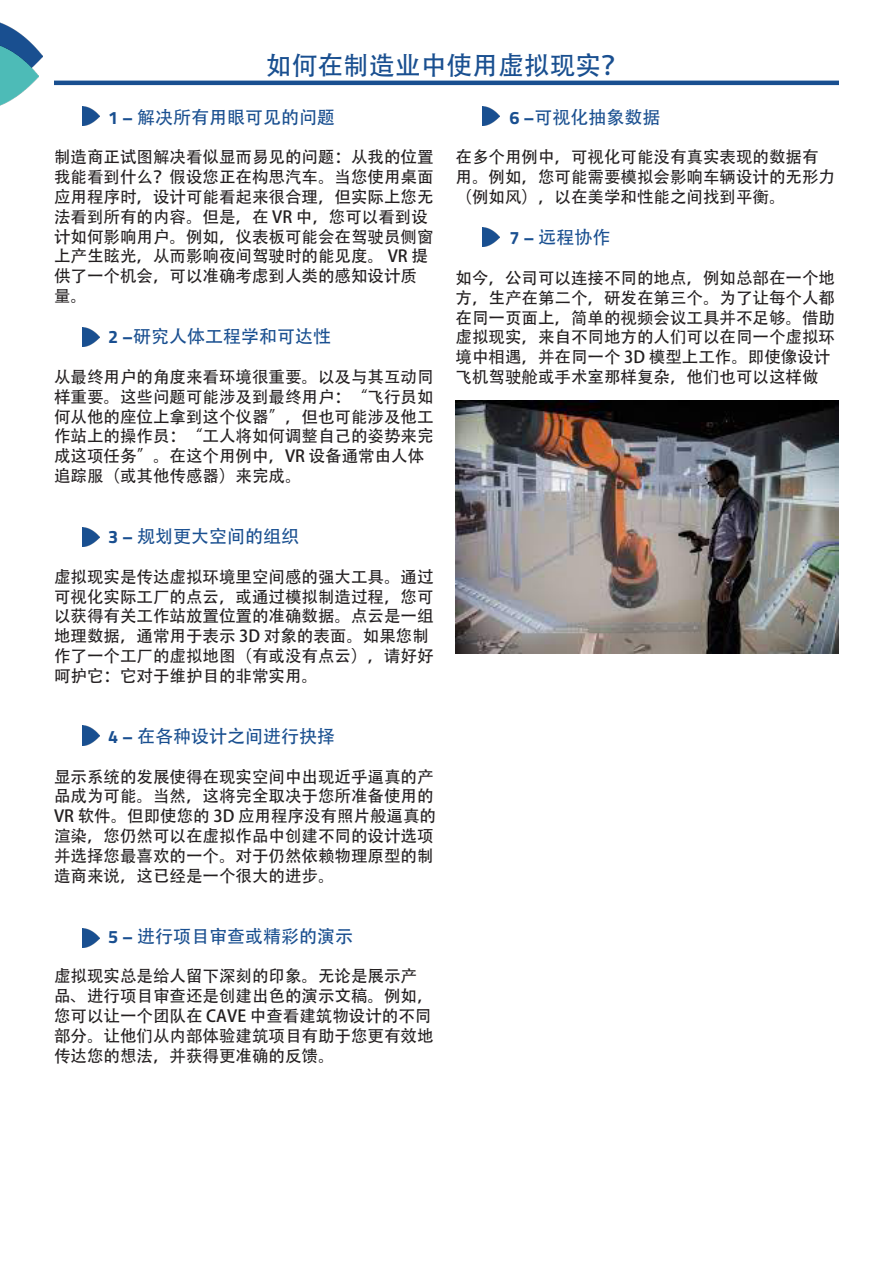
<style>
.page{position:relative;width:893px;height:1263px;background:#fff}
.page>*{position:absolute;margin:0;border:0;box-sizing:border-box;transform-origin:0 0}
.t1{font:25.8px "Adobe Heiti Std";color:#194f90}
.t2{font:18px "Adobe Heiti Std";color:#194f90}
.t3{font:16.5px/19.8px "Adobe Heiti Std";color:#231f20}
.s1{font-family:"Titillium";font-weight:700}
</style>
<div class="page">
<img style="left:0;top:22px;width:43px;height:39px">
<img style="left:0;top:41px;width:39px;height:65px">
<img style="left:82px;top:106px;width:17px;height:20px">
<img style="left:82px;top:327px;width:17px;height:20px">
<img style="left:82px;top:527px;width:17px;height:20px">
<img style="left:82px;top:928px;width:17px;height:20px">
<img style="left:83px;top:726px;width:17px;height:19px">
<img style="left:483px;top:106px;width:17px;height:20px">
<img style="left:483px;top:227px;width:17px;height:20px">
<hr style="left:54px;top:81px;width:785px;height:4px;background:#194f90">
<img style="left:455px;top:401px;width:384px;height:253px">
<p class="t1" style="left:266px;top:50px;width:363px">如何在制造业中使用虚拟现实？</p>
<p class="t2" style="left:108px;top:106px;width:229px"><span class="s1">1 –</span> 解决所有用眼可见的问题</p>
<p class="t3" style="left:54px;top:148px;width:381px">制造商正试图解决看似显而易见的问题：从我的位置我能看到什么？假设您正在构思汽车。当您使用桌面应用程序时，设计可能看起来很合理，但实际上您无法看到所有的内容。但是，在 VR 中，您可以看到设计如何影响用户。例如，仪表板可能会在驾驶员侧窗上产生眩光，从而影响夜间驾驶时的能见度。 VR 提供了一个机会，可以准确考虑到人类的感知设计质量。</p>
<p class="t2" style="left:108px;top:326px;width:225px"><span class="s1">2 –</span>研究人体工程学和可达性</p>
<p class="t3" style="left:54px;top:367px;width:381px">从最终用户的角度来看环境很重要。以及与其互动同样重要。这些问题可能涉及到最终用户：“飞行员如何从他的座位上拿到这个仪器”，但也可能涉及他工作站上的操作员：“工人将如何调整自己的姿势来完成这项任务”。在这个用例中，VR 设备通常由人体追踪服（或其他传感器）来完成。</p>
<p class="t2" style="left:108px;top:526px;width:193px"><span class="s1">3 –</span> 规划更大空间的组织</p>
<p class="t3" style="left:54px;top:567px;width:381px">虚拟现实是传达虚拟环境里空间感的强大工具。通过可视化实际工厂的点云，或通过模拟制造过程，您可以获得有关工作站放置位置的准确数据。点云是一组地理数据，通常用于表示 3D 对象的表面。如果您制作了一个工厂的虚拟地图（有或没有点云），请好好呵护它：它对于维护目的非常实用。</p>
<p class="t2" style="left:108px;top:726px;width:229px"><span class="s1">4 –</span> 在各种设计之间进行抉择</p>
<p class="t3" style="left:54px;top:767px;width:384px">显示系统的发展使得在现实空间中出现近乎逼真的产品成为可能。当然，这将完全取决于您所准备使用的<br>VR 软件。但即使您的 3D 应用程序没有照片般逼真的渲染，您仍然可以在虚拟作品中创建不同的设计选项并选择您最喜欢的一个。对于仍然依赖物理原型的制造商来说，这已经是一个很大的进步。</p>
<p class="t2" style="left:108px;top:925px;width:247px"><span class="s1">5 –</span> 进行项目审查或精彩的演示</p>
<p class="t3" style="left:54px;top:967px;width:381px">虚拟现实总是给人留下深刻的印象。无论是展示产品、进行项目审查还是创建出色的演示文稿。例如，您可以让一个团队在 CAVE 中查看建筑物设计的不同部分。让他们从内部体验建筑项目有助于您更有效地传达您的想法，并获得更准确的反馈。</p>
<p class="t2" style="left:509px;top:106px;width:153px"><span class="s1">6 –</span>可视化抽象数据</p>
<p class="t3" style="left:455px;top:148px;width:381px">在多个用例中，可视化可能没有真实表现的数据有用。例如，您可能需要模拟会影响车辆设计的无形力（例如风），以在美学和性能之间找到平衡。</p>
<p class="t2" style="left:509px;top:227px;width:103px"><span class="s1">7 –</span> 远程协作</p>
<p class="t3" style="left:455px;top:268px;width:381px">如今，公司可以连接不同的地点，例如总部在一个地方，生产在第二个，研发在第三个。为了让每个人都在同一页面上，简单的视频会议工具并不足够。借助虚拟现实，来自不同地方的人们可以在同一个虚拟环境中相遇，并在同一个 3D 模型上工作。即使像设计飞机驾驶舱或手术室那样复杂，他们也可以这样做</p>
</div>
